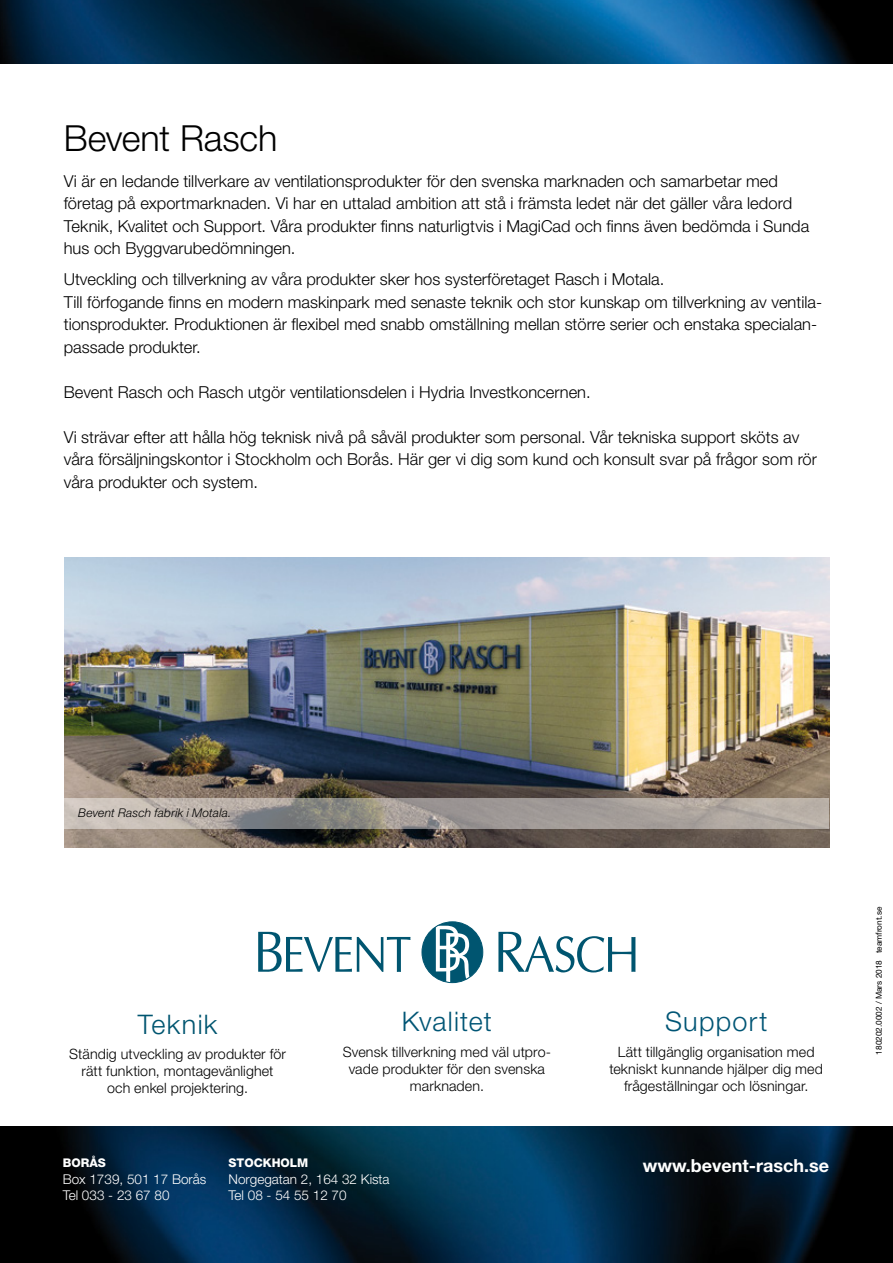
<style>
.page{position:relative;width:893px;height:1263px;background:#fff}
.page>*{position:absolute;margin:0;border:0;box-sizing:border-box;transform-origin:0 0}
.t1{font:300 36px "Helvetica Neue LT Std";letter-spacing:-.005em;color:#000}
.t2{font:300 27px "Helvetica Neue LT Std";letter-spacing:.045em;color:#005575}
.t3{font:300 27px "Helvetica Neue LT Std";letter-spacing:.045em;color:#005570}
.t4{font:700 18px "Helvetica Neue LT Std";color:#fff}
.t5{font:300 16.5px/22.5px "Helvetica Neue LT Std";color:#000}
.t6{font:300 14.25px/17.1px "Helvetica Neue LT Std";letter-spacing:.01em;color:#000;text-align:center}
.t7{font:300 13.5px/16.5px "Helvetica Neue LT Std";color:#fff}
.t8{font:italic 300 12px "Helvetica Neue LT Std";letter-spacing:.015em;color:#000}
.t9{font:800 12px "Helvetica Neue LT Std";color:#fff}
.t10{font:8.25px "Helvetica Neue LT Std";color:#000}
</style>
<div class="page">
<img style="left:0;top:1127px;width:893px;height:136px">
<img style="left:0;top:0;width:893px;height:64px">
<svg style="left:258px;top:932px;width:152px;height:40px"></svg>
<svg style="left:498px;top:932px;width:137px;height:40px"></svg>
<div style="left:422px;top:922px;width:61px;height:61px;background:#005570;border-radius:50%"></div>
<svg style="left:436px;top:926px;width:35px;height:56px"></svg>
<div style="left:422px;top:921px;width:61px;height:62px;border:1px solid #005570;border-radius:50%"></div>
<img style="left:64px;top:558px;width:766px;height:289px">
<svg style="left:64px;top:798px;width:764px;height:30px;background:#a8a29c"></svg>
<h1 class="t1" style="left:64px;top:116px;width:215px">Bevent Rasch</h1>
<p class="t5" style="left:64px;top:169px;width:747px">Vi är en ledande tillverkare av ventilationsprodukter för den svenska marknaden och samarbetar med företag på exportmarknaden. Vi har en uttalad ambition att stå i främsta ledet när det gäller våra ledord Teknik, Kvalitet och Support. Våra produkter finns naturligtvis i MagiCad och finns även bedömda i Sunda hus och Byggvarubedömningen.</p>
<p class="t5" style="left:64px;top:268px;width:760px">Utveckling och tillverkning av våra produkter sker hos systerföretaget Rasch i Motala.<br>Till förfogande finns en modern maskinpark med senaste teknik och stor kunskap om tillverkning av ventila&shy;tionsprodukter. Produktionen är flexibel med snabb omställning mellan större serier och enstaka specialan&shy;passade produkter.</p>
<p class="t5" style="left:64px;top:380px;width:528px">Bevent Rasch och Rasch utgör ventilationsdelen i Hydria Investkoncernen.</p>
<p class="t5" style="left:64px;top:425px;width:755px">Vi strävar efter att hålla hög teknisk nivå på såväl produkter som personal. Vår tekniska support sköts av våra försäljningskontor i Stockholm och Borås. Här ger vi dig som kund och konsult svar på frågor som rör våra produkter och system.</p>
<p class="t8" style="left:78px;top:806px;width:155px">Bevent Rasch fabrik i Motala.</p>
<h2 class="t3" style="left:138px;top:1007px;width:81px">Teknik</h2>
<p class="t6" style="left:69px;top:1045px;width:218px">Ständig utveckling av produkter för rätt funktion, montagevänlighet och enkel projektering.</p>
<h2 class="t2" style="left:402px;top:1005px;width:92px">Kvalitet</h2>
<p class="t6" style="left:343px;top:1043px;width:210px">Svensk tillverkning med väl utpro&shy;vade produkter för den svenska marknaden.</p>
<h2 class="t2" style="left:665px;top:1005px;width:104px">Support</h2>
<p class="t6" style="left:609px;top:1043px;width:215px">Lätt tillgänglig organisation med tekniskt kunnande hjälper dig med frågeställningar och lösningar.</p>
<p class="t10" style="left:874px;top:1054px;width:149px;rotate:-90deg">180202.0002 / Mars 2018 teamfront.se</p>
<p class="t9" style="left:63px;top:1156px;width:45px">BORÅS</p>
<p class="t7" style="left:63px;top:1170px;width:145px">Box 1739, 501 17 Borås<br>Tel 033 - 23 67 80</p>
<p class="t9" style="left:229px;top:1156px;width:81px">STOCKHOLM</p>
<p class="t7" style="left:229px;top:1170px;width:163px">Norgegatan 2, 164 32 Kista<br>Tel 08 - 54 55 12 70</p>
<p class="t4" style="left:643px;top:1154px;width:188px">www.bevent-rasch.se</p>
</div>
